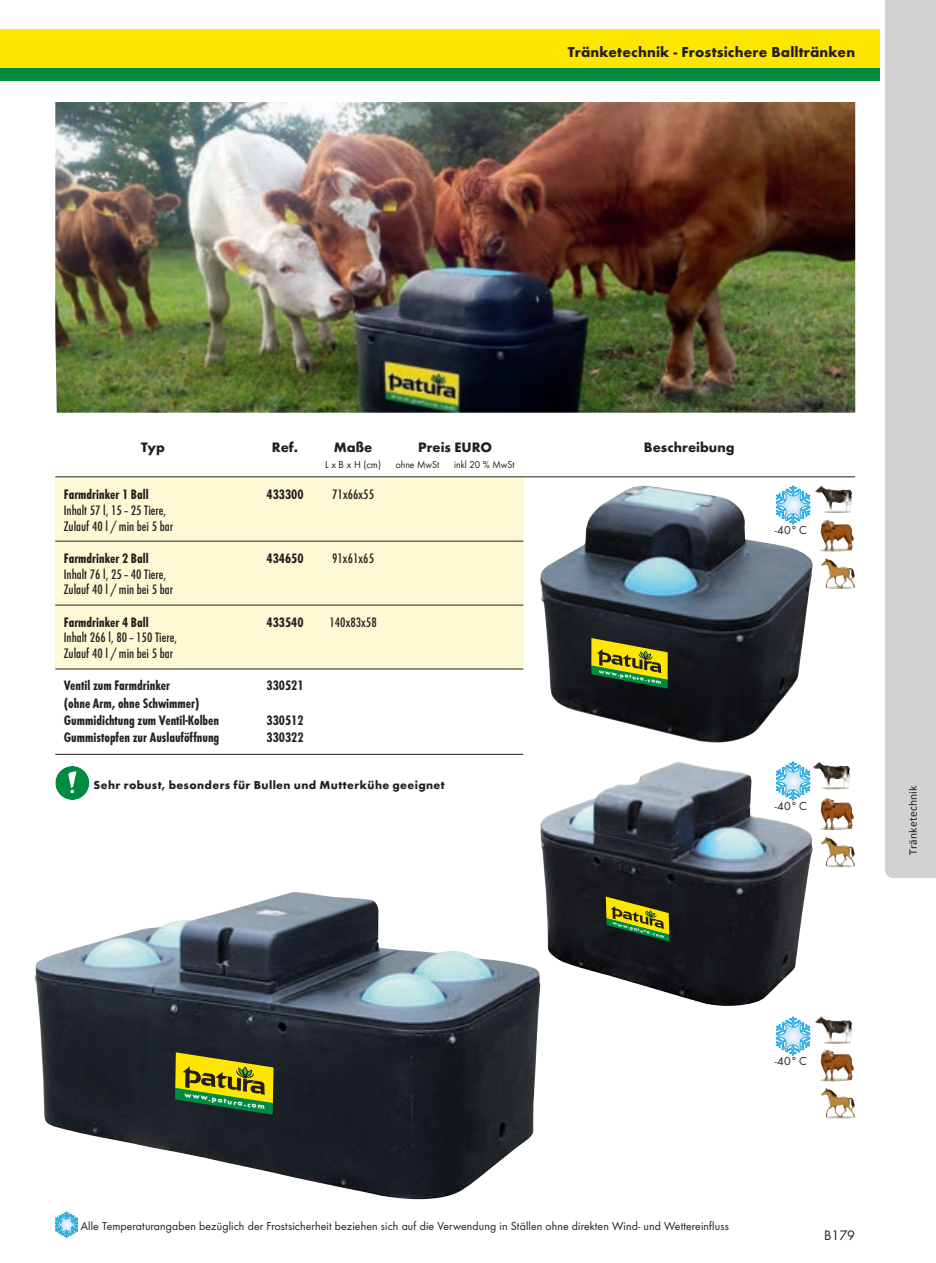
<style>
.page{position:relative;width:936px;height:1263px;background:#fff}
.page>*{position:absolute;margin:0;border:0;box-sizing:border-box;transform-origin:0 0}
.t1{font:700 15px "Futura URW";letter-spacing:.01em;color:#231f20}
.t2{font:700 14.25px/17.1px "Futura URW Cond";color:#231f20}
.t3{font:500 14.25px/15.9px "Futura URW Cond";color:#231f20}
.t4{font:700 14.25px "Futura URW";color:#231f20}
.t5{font:14.25px "Futura URW";color:#231f20}
.t6{font:12px "Futura URW";letter-spacing:.01em;color:#231f20}
.t7{font:700 12px "Futura URW";letter-spacing:.03em;color:#231f20}
.t8{font:11.7px "Calibri";letter-spacing:.015em;color:#231f20}
.t9{font:10.5px "Futura URW";color:#231f20;scale:.95 1}
.t10{font:10.5px "Futura URW";color:#231f20}
.t11{font:700 6.75px "Futura";color:#fff;scale:1.04 1}
.t12{font:italic 700 5.1px "Futura";color:#fff;scale:1.07 1}
.t13{font:italic 700 3.9px "Futura";color:#fff;scale:1.18 1}
</style>
<div class="page">
<div style="left:0;top:30px;width:935px;height:38px;background:#ffe601"></div>
<div style="left:0;top:68px;width:935px;height:13px;background:#008b43"></div>
<div style="left:55px;top:477px;width:468px;height:192px;background:#fef9d4"></div>
<hr style="left:55px;top:541px;width:468px;height:1px;background:#231f20">
<hr style="left:55px;top:605px;width:468px;height:1px;background:#231f20">
<img style="left:540px;top:486px;width:272px;height:257px">
<svg style="left:591px;top:638px;width:76px;height:50px"></svg>
<img style="left:540px;top:762px;width:272px;height:244px">
<svg style="left:605px;top:896px;width:64px;height:45px"></svg>
<img style="left:34px;top:892px;width:506px;height:307px">
<svg style="left:175px;top:1052px;width:98px;height:62px"></svg>
<img style="left:815px;top:486px;width:37px;height:27px">
<img style="left:820px;top:520px;width:33px;height:32px">
<img style="left:821px;top:558px;width:34px;height:31px">
<img style="left:813px;top:762px;width:37px;height:27px">
<img style="left:820px;top:798px;width:33px;height:32px">
<img style="left:821px;top:836px;width:34px;height:31px">
<img style="left:815px;top:1016px;width:37px;height:28px">
<img style="left:820px;top:1049px;width:33px;height:32px">
<img style="left:821px;top:1088px;width:34px;height:31px">
<svg style="left:775px;top:486px;width:35px;height:38px"></svg>
<svg style="left:775px;top:762px;width:35px;height:38px"></svg>
<svg style="left:776px;top:1017px;width:34px;height:38px"></svg>
<img style="left:55px;top:102px;width:800px;height:311px">
<hr style="left:55px;top:476px;width:800px;height:1px;background:#231f20">
<hr style="left:55px;top:669px;width:468px;height:1px;background:#231f20">
<hr style="left:55px;top:754px;width:468px;height:1px;background:#231f20">
<div style="left:55px;top:766px;width:34px;height:34px;background:#008b43;border-radius:50%"></div>
<svg style="left:68px;top:771px;width:9px;height:22px"></svg>
<svg style="left:55px;top:1212px;width:23px;height:25px"></svg>
<div style="left:880px;top:0;width:55px;height:1263px;background:#fff"></div>
<div style="left:885px;top:0;width:50px;height:878px;background:#d1d2d4"></div>
<p class="t1" style="left:568px;top:43px;width:289px">Tränketechnik - Frostsichere Balltränken</p>
<p class="t4" style="left:141px;top:438px;width:25px">Typ</p>
<p class="t4" style="left:272px;top:438px;width:28px">Ref.</p>
<p class="t4" style="left:334px;top:438px;width:40px">Maße</p>
<p class="t4" style="left:418px;top:438px;width:76px">Preis EURO</p>
<p class="t4" style="left:644px;top:438px;width:92px">Beschreibung</p>
<p class="t10" style="left:325px;top:458px;width:58px">L x B x H (cm)</p>
<p class="t9" style="left:395px;top:458px;width:48px">ohne MwSt</p>
<p class="t9" style="left:454px;top:458px;width:65px">inkl 20 % MwSt</p>
<p class="t2" style="left:64px;top:485px;width:86px">Farmdrinker 1 Ball</p>
<p class="t2" style="left:266px;top:485px;width:39px">433300</p>
<p class="t3" style="left:332px;top:486px;width:43px">71x66x55</p>
<p class="t3" style="left:64px;top:502px;width:111px">Inhalt 57 l, 15 – 25 Tiere,<br>Zulauf 40 l / min bei 5 bar</p>
<p class="t2" style="left:64px;top:549px;width:86px">Farmdrinker 2 Ball</p>
<p class="t2" style="left:266px;top:549px;width:39px">434650</p>
<p class="t3" style="left:332px;top:550px;width:43px">91x61x65</p>
<p class="t3" style="left:64px;top:566px;width:111px">Inhalt 76 l, 25 – 40 Tiere,<br>Zulauf 40 l / min bei 5 bar</p>
<p class="t2" style="left:64px;top:613px;width:86px">Farmdrinker 4 Ball</p>
<p class="t2" style="left:266px;top:613px;width:39px">433540</p>
<p class="t3" style="left:329px;top:614px;width:49px">140x83x58</p>
<p class="t3" style="left:64px;top:630px;width:115px">Inhalt 266 l, 80 – 150 Tiere,<br>Zulauf 40 l / min bei 5 bar</p>
<p class="t2" style="left:64px;top:677px;width:108px">Ventil zum Farmdrinker</p>
<p class="t2" style="left:266px;top:677px;width:39px">330521</p>
<p class="t2" style="left:64px;top:694px;width:157px">(ohne Arm, ohne Schwimmer)<br>Gummidichtung zum Ventil-Kolben</p>
<p class="t2" style="left:266px;top:711px;width:39px">330512</p>
<p class="t2" style="left:64px;top:728px;width:157px">Gummistopfen zur Auslauföffnung</p>
<p class="t2" style="left:266px;top:728px;width:39px">330322</p>
<p class="t7" style="left:94px;top:777px;width:352px">Sehr robust, besonders für Bullen und Mutterkühe geeignet</p>
<p class="t12" style="left:600px;top:667px;width:61px;rotate:11deg">www.patura.com</p>
<p class="t6" style="left:774px;top:523px;width:33px">-40° C</p>
<p class="t6" style="left:774px;top:799px;width:33px">-40° C</p>
<p class="t13" style="left:613px;top:920px;width:47px;rotate:15deg">www.patura.com</p>
<p class="t11" style="left:186px;top:1090px;width:79px;rotate:9deg">www.patura.com</p>
<p class="t6" style="left:81px;top:1219px;width:649px">Alle Temperaturangaben bezüglich der Frostsicherheit beziehen sich auf die Verwendung in Ställen ohne direkten Wind- und Wettereinfluss</p>
<p class="t6" style="left:774px;top:1054px;width:33px">-40° C</p>
<p class="t5" style="left:824px;top:1227px;width:32px">B179</p>
<p class="t8" style="left:905px;top:855px;width:71px;rotate:-90deg">Tränketechnik</p>
</div>
